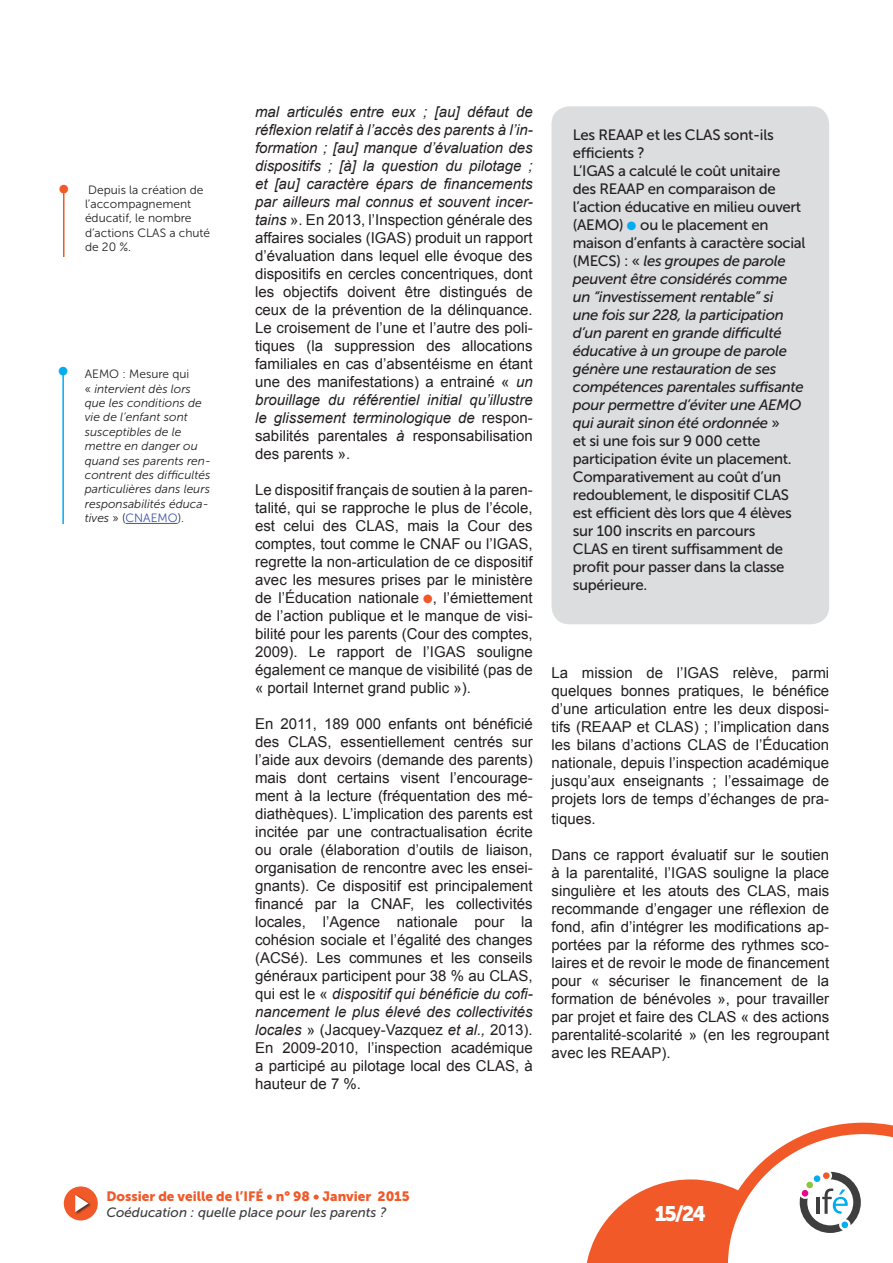
<style>
.page{position:relative;width:893px;height:1263px;background:#fff}
.page>*{position:absolute;margin:0;border:0;box-sizing:border-box;transform-origin:0 0}
.t1{font:21px "Museo Sans 900";color:#fff}
.t2{font:15px/18px "Arial";color:#231f20;text-align:justify}
.t3{font:15px/18px "Museo Sans 500";letter-spacing:-.02em;color:#231f20}
.t4{font:13.5px "Museo Sans 900";color:#f15929}
.t5{font:italic 13.5px "Museo Sans 500";color:#3e3e3f}
.t6{font:italic 12px/14.4px "Museo Sans 300";color:#231f20}
.t7{font:12px/14.4px "Museo Sans 300";color:#231f20}
.s1{font-style:normal}
.s2{font-style:normal;color:#3d54a4}
.s3{font-style:italic}
.s4{color:#f15929}
.s5{color:#00aeef}
</style>
<div class="page">
<div style="left:64px;top:1186px;width:34px;height:34px;background:#f15929;border-radius:50%"></div>
<div style="left:75px;top:1194px;width:16px;height:21px;background:#231f20;opacity:.75"></div>
<svg style="left:75px;top:1195px;width:13px;height:17px"></svg>
<svg style="left:587px;top:1123px;width:306px;height:140px"></svg>
<div style="left:806px;top:1181px;width:7px;height:7px;background:#8bc63e;border-radius:50%"></div>
<div style="left:814px;top:1175px;width:6px;height:7px;background:#00aeef;border-radius:50%"></div>
<div style="left:823px;top:1172px;width:7px;height:7px;background:#f15929;border-radius:50%"></div>
<div style="left:841px;top:1221px;width:7px;height:7px;background:#00aeef;border-radius:50%"></div>
<div style="left:801px;top:1190px;width:7px;height:7px;background:#ed028c;border-radius:50%"></div>
<div style="left:551px;top:106px;width:278px;height:518px;background:#dcdddf;border-radius:18px"></div>
<hr style="left:126px;top:523px;width:52px;height:1px;background:#3d54a4">
<hr style="left:63px;top:193px;width:2px;height:64px;background:#f15929">
<hr style="left:62px;top:375px;width:2px;height:149px;background:#00aeef">
<p class="t7" style="left:85px;top:182px;width:127px">Depuis la création de l’accompagnement éducatif, le nombre d’actions CLAS a chuté de 20 %.</p>
<p class="t6" style="left:85px;top:367px;width:128px"><span class="s1">AEMO : Mesure qui<br>«</span> intervient dès lors que les conditions de vie de l’enfant sont susceptibles de le mettre en danger ou quand ses parents ren&shy;contrent des difficultés particulières dans leurs responsabilités éduca&shy;tives <span class="s1">» (</span><span class="s2">CNAEMO</span><span class="s1">).</span></p>
<p class="t2" style="left:255px;top:103px;width:279px"><span class="s3">mal articulés entre eux ; [au] défaut de réflexion relatif à l’accès des parents à l’in&shy;formation ; [au] manque d’évaluation des dispositifs ; [à] la question du pilotage ; et [au] caractère épars de financements par ailleurs mal connus et souvent incer&shy;tains</span> ». En 2013, l’Inspection générale des affaires sociales (IGAS) produit un rapport d’évaluation dans lequel elle évoque des dispositifs en cercles concentriques, dont les objectifs doivent être distingués de ceux de la prévention de la délinquance.<br>Le croisement de l’une et l’autre des poli&shy;tiques (la suppression des allocations familiales en cas d’absentéisme en étant une des manifestations) a entrainé « <span class="s3">un brouillage du référentiel initial qu’illustre le glissement terminologique de</span> respon&shy;sabilités parentales <span class="s3">à</span> responsabilisation des parents ».</p>
<p class="t2" style="left:255px;top:481px;width:279px">Le dispositif français de soutien à la paren&shy;talité, qui se rapproche le plus de l’école, est celui des CLAS, mais la Cour des comptes, tout comme le CNAF ou l’IGAS, regrette la non-articulation de ce dispositif avec les mesures prises par le ministère de l’Éducation nationale <span class="s4">●</span>, l’émiettement de l’action publique et le manque de visi&shy;bilité pour les parents (Cour des comptes, 2009). Le rapport de l’IGAS souligne également ce manque de visibilité (pas de « portail Internet grand public »).</p>
<p class="t2" style="left:255px;top:715px;width:279px">En 2011, 189 000 enfants ont bénéficié des CLAS, essentiellement centrés sur l’aide aux devoirs (demande des parents) mais dont certains visent l’encourage&shy;ment à la lecture (fréquentation des mé&shy;diathèques). L’implication des parents est incitée par une contractualisation écrite ou orale (élaboration d’outils de liaison, organisation de rencontre avec les ensei&shy;gnants). Ce dispositif est principalement financé par la CNAF, les collectivités locales, l’Agence nationale pour la cohésion sociale et l’égalité des changes (ACSé). Les communes et les conseils généraux participent pour 38 % au CLAS, qui est le « <span class="s3">dispositif qui bénéficie du cofi&shy;nancement le plus élevé des collectivités locales</span> » (Jacquey-Vazquez <span class="s3">et al.,</span> 2013).<br>En 2009-2010, l’inspection académique a participé au pilotage local des CLAS, à hauteur de 7 %.</p>
<p class="t3" style="left:573px;top:126px;width:234px">Les REAAP et les CLAS sont-ils efficients ?<br>L’IGAS a calculé le coût unitaire des REAAP en comparaison de l’action éducative en milieu ouvert (AEMO) <span class="s5">●</span> ou le placement en maison d’enfants à caractère social (MECS) : « <span class="s3">les groupes de parole peuvent être considérés comme un “investissement rentable” si<br>une fois sur 228, la participation d’un parent en grande difficulté éducative à un groupe de parole génère une restauration de ses compétences parentales suffisante pour permettre d’éviter une AEMO qui aurait sinon été ordonnée</span> »<br>et si une fois sur 9 000 cette participation évite un placement.<br>Comparativement au coût d’un redoublement, le dispositif CLAS est efficient dès lors que 4 élèves sur 100 inscrits en parcours<br>CLAS en tirent suffisamment de profit pour passer dans la classe supérieure.</p>
<p class="t2" style="left:551px;top:664px;width:279px">La mission de l’IGAS relève, parmi quelques bonnes pratiques, le bénéfice d’une articulation entre les deux disposi&shy;tifs (REAAP et CLAS) ; l’implication dans les bilans d’actions CLAS de l’Éducation nationale, depuis l’inspection académique jusqu’aux enseignants ; l’essaimage de projets lors de temps d’échanges de pra-</p>
<p class="t2" style="left:551px;top:810px;width:46px">tiques.</p>
<p class="t2" style="left:551px;top:846px;width:279px">Dans ce rapport évaluatif sur le soutien à la parentalité, l’IGAS souligne la place singulière et les atouts des CLAS, mais recommande d’engager une réflexion de fond, afin d’intégrer les modifications ap&shy;portées par la réforme des rythmes sco&shy;laires et de revoir le mode de financement pour « sécuriser le financement de la formation de bénévoles », pour travailler par projet et faire des CLAS « des actions parentalité-scolarité » (en les regroupant avec les REAAP).</p>
<p class="t4" style="left:106px;top:1188px;width:305px">Dossier de veille de l’IFÉ • n° 98 • Janvier 2015</p>
<p class="t5" style="left:106px;top:1205px;width:282px">Coéducation : quelle place pour les parents ?</p>
<h1 class="t1" style="left:655px;top:1202px;width:53px">15/24</h1>
</div>
